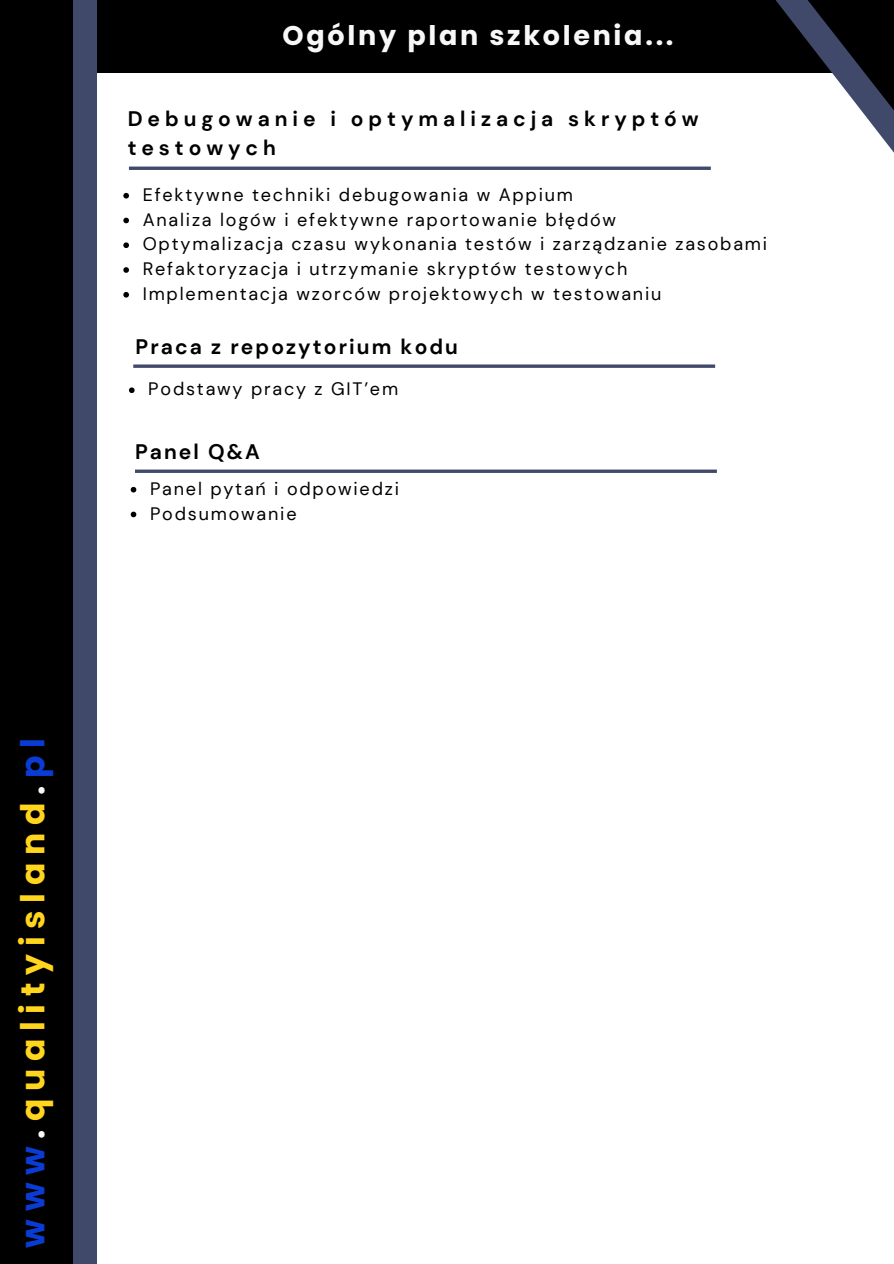
<style>
.page{position:relative;width:894px;height:1264px;background:#fff}
.page>*{position:absolute;margin:0;border:0;box-sizing:border-box;transform-origin:0 0}
.t1{font:700 33px "Poppins";letter-spacing:.235em;color:#ffd51e}
.t2{font:700 27px "Poppins";letter-spacing:.1em;color:#f8f8f8}
.t3{font:700 21px/29.2px "DM Sans";letter-spacing:.235em;color:#000}
.t4{font:700 21px "DM Sans";letter-spacing:.1em;color:#000}
.t5{font:18px "DM Sans";letter-spacing:.1em;color:#000}
.s1{color:#0a3cd4}
.s2{color:#f8f8f8}
</style>
<div class="page">
<div style="left:0;top:0;width:893px;height:72px;background:#000"></div>
<div style="left:0;top:0;width:97px;height:1263px;background:#41496b"></div>
<div style="left:0;top:0;width:72px;height:1263px;background:#000"></div>
<svg style="left:753px;top:0;width:140px;height:152px"></svg>
<svg style="left:135px;top:469px;width:581px;height:4px;background:#5e6481"></svg>
<svg style="left:131px;top:487px;width:5px;height:5px"></svg>
<svg style="left:131px;top:511px;width:5px;height:6px"></svg>
<svg style="left:129px;top:166px;width:581px;height:4px;background:#5e6481"></svg>
<svg style="left:123px;top:193px;width:6px;height:5px"></svg>
<svg style="left:123px;top:218px;width:6px;height:5px"></svg>
<svg style="left:123px;top:242px;width:6px;height:6px"></svg>
<svg style="left:123px;top:267px;width:6px;height:6px"></svg>
<svg style="left:123px;top:292px;width:6px;height:5px"></svg>
<svg style="left:133px;top:364px;width:582px;height:4px;background:#5e6481"></svg>
<svg style="left:129px;top:387px;width:5px;height:6px"></svg>
<h1 class="t2" style="left:282px;top:16px;width:392px">Ogólny plan szkolenia...</h1>
<p class="t3" style="left:128px;top:104px;width:572px">Debugowanie i optymalizacja skryptów testowych</p>
<p class="t5" style="left:143px;top:183px;width:431px">Efektywne techniki debugowania w Appium</p>
<p class="t5" style="left:143px;top:208px;width:475px">Analiza logów i efektywne raportowanie błędów</p>
<h3 class="t5" style="left:143px;top:232px;width:625px">Optymalizacja czasu wykonania testów i zarządzanie zasobami</h3>
<p class="t5" style="left:143px;top:257px;width:486px">Refaktoryzacja i utrzymanie skryptów testowych</p>
<h3 class="t5" style="left:143px;top:282px;width:520px">Implementacja wzorców projektowych w testowaniu</h3>
<p class="t4" style="left:136px;top:333px;width:324px">Praca z repozytorium kodu</p>
<p class="t5" style="left:148px;top:377px;width:251px">Podstawy pracy z GIT’em</p>
<p class="t3" style="left:135px;top:437px;width:126px">Panel Q&amp;A</p>
<h3 class="t5" style="left:150px;top:477px;width:250px">Panel pytań i odpowiedzi</h3>
<p class="t5" style="left:150px;top:501px;width:148px">Podsumowanie</p>
<h2 class="t1" style="left:10px;top:1247px;width:511px;rotate:-90deg"><span class="s1">www</span><span class="s2">.</span>qualityisland<span class="s2">.</span><span class="s1">pl</span></h2>
</div>
